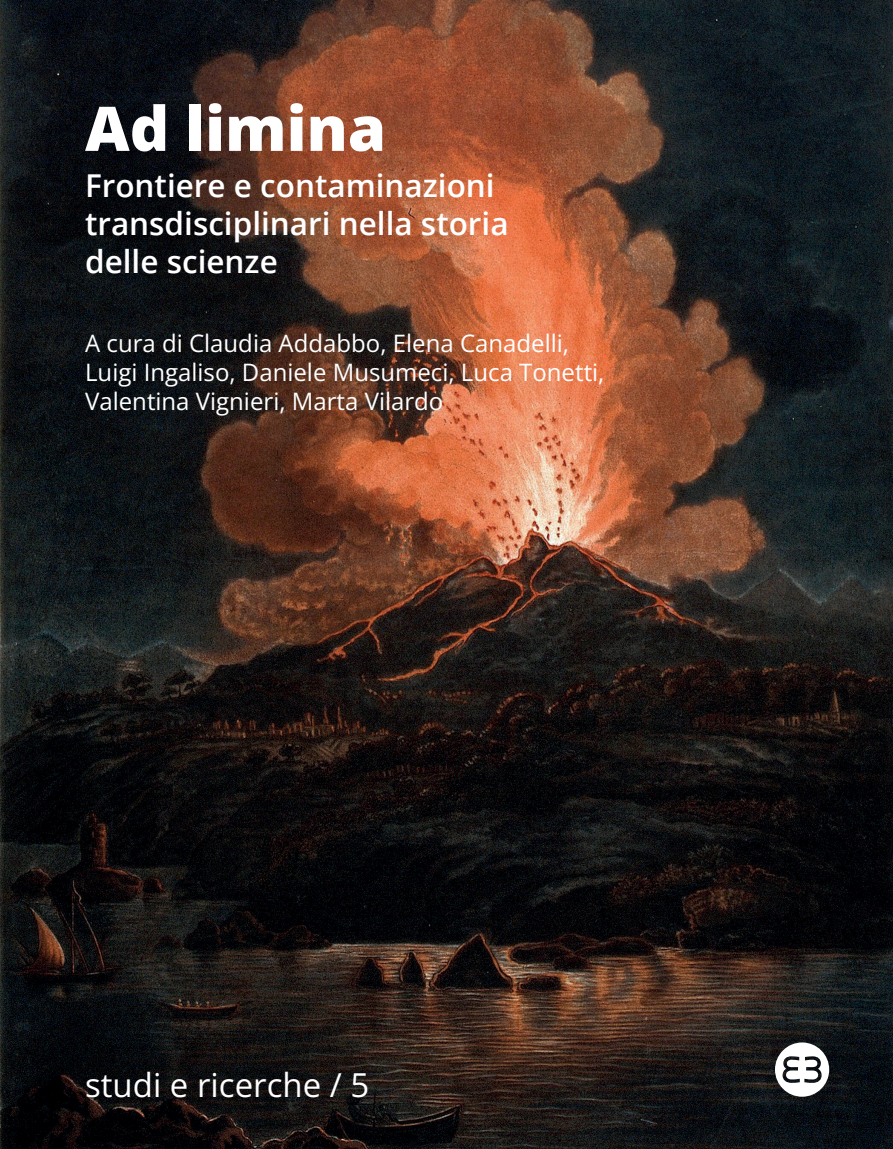
<style>
.page{position:relative;width:893px;height:1149px;background:#fff}
.page>*{position:absolute;margin:0;border:0;box-sizing:border-box;transform-origin:0 0}
.t1{font:800 61.5px "Open Sans";color:#fff}
.t2{font:33px "Open Sans";color:#fff}
.t3{font:600 31.5px/37.8px "Open Sans";color:#fff}
.t4{font:24px/28.8px "Open Sans";color:#fff}
</style>
<div class="page">
<img style="left:0;top:0;width:893px;height:1148px">
<svg style="left:775px;top:1042px;width:54px;height:54px"></svg>
<h1 class="t1" style="left:85px;top:86px;width:303px">Ad limina</h1>
<h3 class="t3" style="left:85px;top:166px;width:425px">Frontiere e contaminazioni transdisciplinari nella storia delle scienze</h3>
<p class="t4" style="left:85px;top:328px;width:521px">A cura di Claudia Addabbo, Elena Canadelli,<br>Luigi Ingaliso, Daniele Musumeci, Luca Tonetti,<br>Valentina Vignieri, Marta Vilardo</p>
<h2 class="t2" style="left:85px;top:1061px;width:286px">studi e ricerche / 5</h2>
</div>
